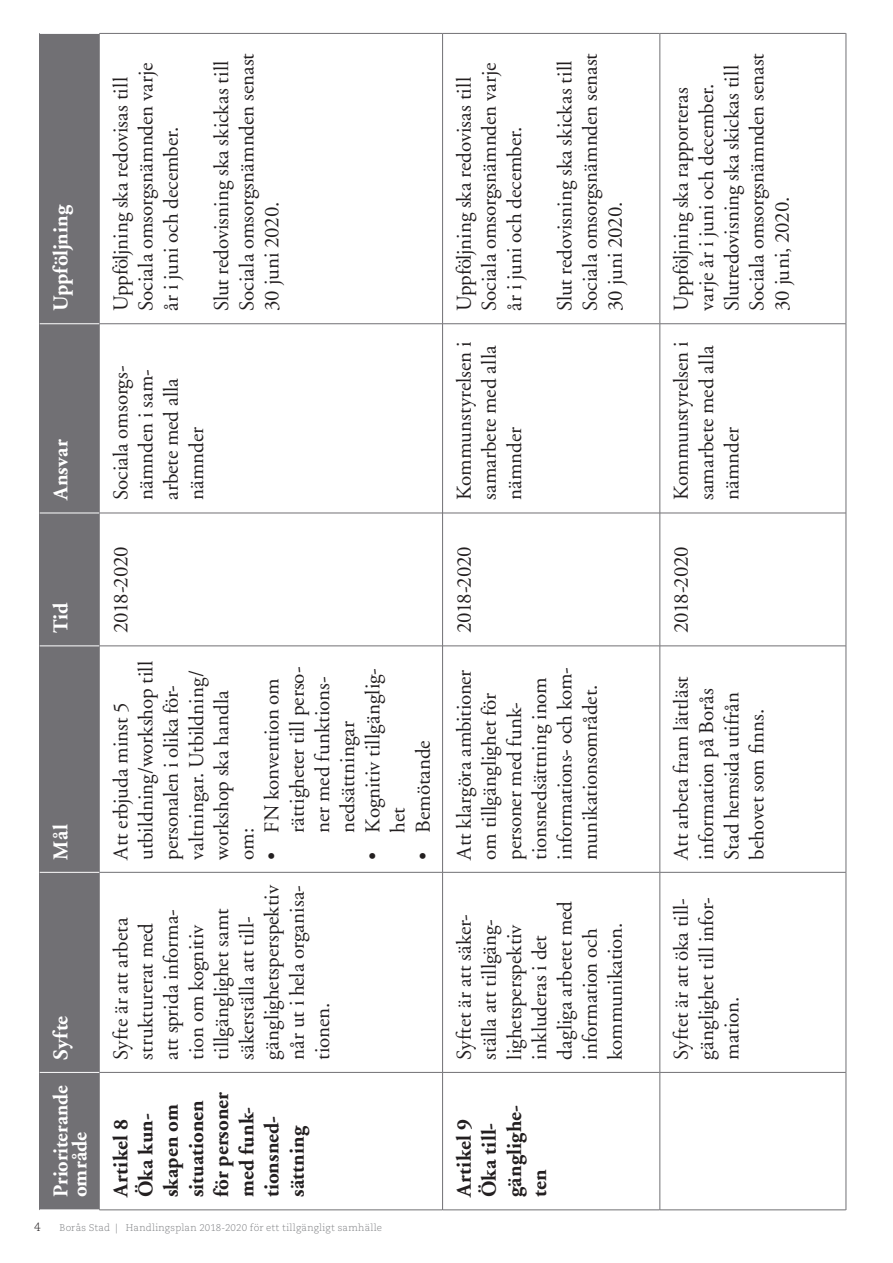
<style>
.page{position:relative;width:893px;height:1263px;background:#fff}
.page>*{position:absolute;margin:0;border:0;box-sizing:border-box;transform-origin:0 0}
.t1{font:21px/25.2px "Adobe Garamond";color:#231f20}
.t2{font:700 21px/25.2px "Adobe Garamond";letter-spacing:.005em;color:#231f20}
.t3{font:700 21px/18.9px "Adobe Garamond";letter-spacing:-.01em;color:#fff}
.t4{font:300 12px "Caecilia LT Std";color:#231f20}
.t5{font:300 9.75px "Caecilia LT Std";letter-spacing:.015em;color:#808285}
</style>
<div class="page">
<div style="left:40px;top:1072px;width:59px;height:138px;background:#717074"></div>
<div style="left:40px;top:872px;width:59px;height:200px;background:#717074"></div>
<div style="left:40px;top:646px;width:59px;height:226px;background:#717074"></div>
<div style="left:40px;top:513px;width:59px;height:133px;background:#717074"></div>
<div style="left:40px;top:324px;width:59px;height:189px;background:#717074"></div>
<div style="left:40px;top:33px;width:59px;height:291px;background:#717074"></div>
<hr style="left:99px;top:1209px;width:343px;height:1px;background:#717074">
<hr style="left:99px;top:1072px;width:343px;height:1px;background:#717074">
<hr style="left:99px;top:872px;width:343px;height:1px;background:#717074">
<hr style="left:99px;top:646px;width:343px;height:1px;background:#717074">
<hr style="left:99px;top:513px;width:343px;height:1px;background:#717074">
<hr style="left:99px;top:323px;width:343px;height:1px;background:#717074">
<hr style="left:99px;top:33px;width:343px;height:1px;background:#717074">
<hr style="left:442px;top:1072px;width:1px;height:138px;background:#717074">
<hr style="left:443px;top:1209px;width:217px;height:1px;background:#717074">
<hr style="left:442px;top:872px;width:1px;height:200px;background:#717074">
<hr style="left:443px;top:1072px;width:217px;height:1px;background:#717074">
<hr style="left:442px;top:646px;width:1px;height:226px;background:#717074">
<hr style="left:443px;top:872px;width:217px;height:1px;background:#717074">
<hr style="left:442px;top:513px;width:1px;height:133px;background:#717074">
<hr style="left:443px;top:646px;width:217px;height:1px;background:#717074">
<hr style="left:442px;top:324px;width:1px;height:189px;background:#717074">
<hr style="left:443px;top:513px;width:217px;height:1px;background:#717074">
<hr style="left:442px;top:33px;width:1px;height:291px;background:#717074">
<hr style="left:443px;top:323px;width:217px;height:1px;background:#717074">
<hr style="left:443px;top:33px;width:217px;height:1px;background:#717074">
<hr style="left:660px;top:1072px;width:1px;height:138px;background:#717074">
<hr style="left:660px;top:1209px;width:186px;height:1px;background:#717074">
<hr style="left:660px;top:872px;width:1px;height:200px;background:#717074">
<hr style="left:660px;top:1072px;width:186px;height:1px;background:#717074">
<hr style="left:660px;top:646px;width:1px;height:226px;background:#717074">
<hr style="left:660px;top:872px;width:186px;height:1px;background:#717074">
<hr style="left:660px;top:513px;width:1px;height:133px;background:#717074">
<hr style="left:660px;top:646px;width:186px;height:1px;background:#717074">
<hr style="left:660px;top:324px;width:1px;height:189px;background:#717074">
<hr style="left:660px;top:513px;width:186px;height:1px;background:#717074">
<hr style="left:660px;top:33px;width:1px;height:291px;background:#717074">
<hr style="left:660px;top:323px;width:186px;height:1px;background:#717074">
<hr style="left:660px;top:33px;width:186px;height:1px;background:#717074">
<hr style="left:846px;top:1072px;width:1px;height:138px;background:#717074">
<hr style="left:846px;top:872px;width:1px;height:200px;background:#717074">
<hr style="left:846px;top:646px;width:1px;height:226px;background:#717074">
<hr style="left:846px;top:513px;width:1px;height:133px;background:#717074">
<hr style="left:846px;top:324px;width:1px;height:189px;background:#717074">
<hr style="left:846px;top:33px;width:1px;height:291px;background:#717074">
<hr style="left:39px;top:1072px;width:1px;height:138px;background:#717074">
<hr style="left:39px;top:872px;width:1px;height:200px;background:#717074">
<hr style="left:39px;top:646px;width:1px;height:226px;background:#717074">
<hr style="left:39px;top:513px;width:1px;height:133px;background:#717074">
<hr style="left:39px;top:324px;width:1px;height:189px;background:#717074">
<hr style="left:39px;top:33px;width:1px;height:291px;background:#717074">
<hr style="left:99px;top:1072px;width:1px;height:138px;background:#717074">
<hr style="left:99px;top:872px;width:1px;height:200px;background:#717074">
<hr style="left:99px;top:646px;width:1px;height:226px;background:#717074">
<hr style="left:99px;top:513px;width:1px;height:133px;background:#717074">
<hr style="left:99px;top:324px;width:1px;height:189px;background:#717074">
<hr style="left:99px;top:33px;width:1px;height:291px;background:#717074">
<hr style="left:40px;top:1209px;width:59px;height:1px;background:#fff">
<hr style="left:40px;top:1072px;width:59px;height:1px;background:#fff">
<hr style="left:40px;top:872px;width:59px;height:1px;background:#fff">
<hr style="left:40px;top:646px;width:59px;height:1px;background:#fff">
<hr style="left:40px;top:513px;width:59px;height:1px;background:#fff">
<hr style="left:40px;top:323px;width:59px;height:1px;background:#fff">
<hr style="left:40px;top:33px;width:59px;height:1px;background:#fff">
<p class="t3" style="left:52px;top:311px;width:107px;rotate:-90deg">Uppföljning</p>
<p class="t1" style="left:109px;top:311px;width:250px;rotate:-90deg">Uppföljning ska redovisas till<br>Sociala omsorgsnämnden varje år i juni och december.</p>
<p class="t1" style="left:209px;top:311px;width:259px;rotate:-90deg">Slut redovisning ska skickas till<br>Sociala omsorgsnämnden senast<br>30 juni 2020.</p>
<p class="t3" style="left:52px;top:500px;width:62px;rotate:-90deg">Ansvar</p>
<p class="t1" style="left:109px;top:500px;width:136px;rotate:-90deg">Sociala omsorgs&shy;nämnden i sam&shy;arbete med alla nämnder</p>
<p class="t3" style="left:52px;top:633px;width:32px;rotate:-90deg">Tid</p>
<p class="t1" style="left:109px;top:633px;width:89px;rotate:-90deg">2018-2020</p>
<p class="t3" style="left:52px;top:859px;width:36px;rotate:-90deg">Mål</p>
<p class="t3" style="left:52px;top:1060px;width:45px;rotate:-90deg">Syfte</p>
<p class="t1" style="left:109px;top:859px;width:200px;rotate:-90deg">Att erbjuda minst 5 utbildning/workshop till personalen i olika för&shy;valtningar. Utbildning/ workshop ska handla om:</p>
<p class="t1" style="left:260px;top:832px;width:168px;text-indent:-27px;rotate:-90deg">• FN konvention om rättigheter till perso&shy;ner med funktions&shy;nedsättningar</p>
<p class="t1" style="left:361px;top:832px;width:166px;text-indent:-27px;rotate:-90deg">• Kognitiv tillgänglig&shy;het</p>
<p class="t1" style="left:411px;top:859px;width:121px;rotate:-90deg">• Bemötande</p>
<p class="t1" style="left:109px;top:1060px;width:176px;rotate:-90deg">Syfte är att arbeta strukturerat med<br>att sprida informa&shy;tion om kognitiv tillgänglighet samt säkerställa att till&shy;gänglighetsperspektiv når ut i hela organisa&shy;tionen.</p>
<p class="t3" style="left:52px;top:1197px;width:113px;rotate:-90deg">Prioriterande område</p>
<p class="t2" style="left:109px;top:1197px;width:106px;rotate:-90deg">Artikel 8<br>Öka kun&shy;skapen om situationen för personer med funk&shy;tionsned&shy;sättning</p>
<p class="t4" style="left:34px;top:1220px;width:8px">4</p>
<p class="t5" style="left:60px;top:1222px;width:324px">Borås Stad | Handlingsplan 2018-2020 för ett tillgängligt samhälle</p>
<p class="t1" style="left:452px;top:311px;width:250px;rotate:-90deg">Uppföljning ska redovisas till<br>Sociala omsorgsnämnden varje år i juni och december.</p>
<p class="t1" style="left:553px;top:311px;width:259px;rotate:-90deg">Slut redovisning ska skickas till<br>Sociala omsorgsnämnden senast<br>30 juni 2020.</p>
<p class="t1" style="left:452px;top:500px;width:160px;rotate:-90deg">Kommunstyrelsen i samarbete med alla nämnder</p>
<p class="t1" style="left:452px;top:633px;width:89px;rotate:-90deg">2018-2020</p>
<p class="t1" style="left:452px;top:859px;width:194px;rotate:-90deg">Att klargöra ambitioner om tillgänglighet för personer med funk&shy;tionsnedsättning inom informations- och kom&shy;munikationsområdet.</p>
<p class="t1" style="left:452px;top:1060px;width:160px;rotate:-90deg">Syftet är att säker&shy;ställa att tillgäng&shy;lighetsperspektiv inkluderas i det dagliga arbetet med information och kommunikation.</p>
<p class="t2" style="left:452px;top:1197px;width:94px;rotate:-90deg">Artikel 9<br>Öka till&shy;gänglighe&shy;ten</p>
<p class="t1" style="left:669px;top:311px;width:259px;rotate:-90deg">Uppföljning ska rapporteras varje år i juni och december.<br>Slutredovisning ska skickas till<br>Sociala omsorgsnämnden senast<br>30 juni, 2020.</p>
<p class="t1" style="left:669px;top:500px;width:160px;rotate:-90deg">Kommunstyrelsen i samarbete med alla nämnder</p>
<p class="t1" style="left:669px;top:633px;width:89px;rotate:-90deg">2018-2020</p>
<p class="t1" style="left:669px;top:859px;width:185px;rotate:-90deg">Att arbeta fram lättläst information på Borås<br>Stad hemsida utifrån behovet som f nns.</p>
<p class="t1" style="left:669px;top:1060px;width:164px;text-align:justify;rotate:-90deg">Syftet är att öka till&shy;gänglighet till infor&shy;mation.</p>
</div>
